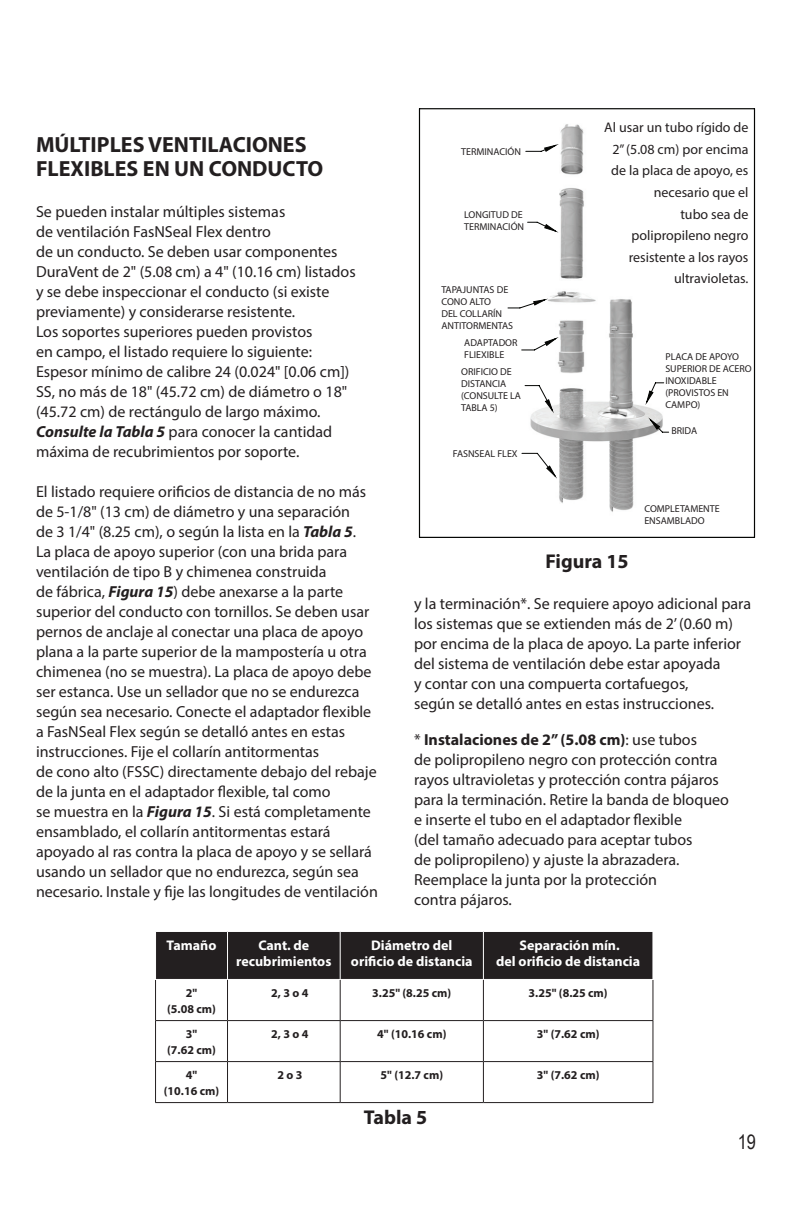
<style>
.page{position:relative;width:792px;height:1224px;background:#fff}
.page>*{position:absolute;margin:0;border:0;box-sizing:border-box;transform-origin:0 0}
.t1{font:700 22px/24px "Myriad Pro";color:#231f20}
.t2{font:700 20px "Myriad Pro";color:#231f20}
.t3{font:20px "Arial Narrow";color:#231f20}
.t4{font:16px/20px "Myriad Pro";color:#231f20}
.t5{font:14px/21.6px "Myriad Pro";color:#231f20;text-align:right}
.t6{font:700 14px/16px "Myriad Pro";color:#fff;text-align:center}
.t7{font:700 12px/16px "Myriad Pro";color:#231f20;text-align:center}
.t8{font:10px/12px "Myriad Pro";color:#231f20}
.s1{font-weight:700;font-style:italic}
.s2{font-weight:700}
</style>
<div class="page">
<img style="left:515px;top:109px;width:151px;height:403px">
<div style="left:156px;top:932px;width:496px;height:47px;background:#231f20"></div>
<hr style="left:227px;top:980px;width:1px;height:40px;background:#231f20">
<hr style="left:340px;top:980px;width:1px;height:40px;background:#231f20">
<hr style="left:483px;top:980px;width:1px;height:40px;background:#231f20">
<hr style="left:227px;top:1021px;width:1px;height:40px;background:#231f20">
<hr style="left:340px;top:1021px;width:1px;height:40px;background:#231f20">
<hr style="left:483px;top:1021px;width:1px;height:40px;background:#231f20">
<hr style="left:227px;top:1062px;width:1px;height:40px;background:#231f20">
<hr style="left:340px;top:1062px;width:1px;height:40px;background:#231f20">
<hr style="left:483px;top:1062px;width:1px;height:40px;background:#231f20">
<hr style="left:155px;top:980px;width:1px;height:40px;background:#231f20">
<hr style="left:653px;top:980px;width:1px;height:40px;background:#231f20">
<hr style="left:155px;top:1020px;width:73px;height:1px;background:#231f20">
<hr style="left:155px;top:1021px;width:1px;height:40px;background:#231f20">
<hr style="left:228px;top:1020px;width:112px;height:1px;background:#231f20">
<hr style="left:340px;top:1020px;width:143px;height:1px;background:#231f20">
<hr style="left:483px;top:1020px;width:170px;height:1px;background:#231f20">
<hr style="left:653px;top:1021px;width:1px;height:40px;background:#231f20">
<hr style="left:155px;top:1061px;width:73px;height:1px;background:#231f20">
<hr style="left:155px;top:1062px;width:1px;height:40px;background:#231f20">
<hr style="left:228px;top:1061px;width:112px;height:1px;background:#231f20">
<hr style="left:340px;top:1061px;width:143px;height:1px;background:#231f20">
<hr style="left:483px;top:1061px;width:170px;height:1px;background:#231f20">
<hr style="left:653px;top:1062px;width:1px;height:40px;background:#231f20">
<hr style="left:155px;top:1102px;width:73px;height:1px;background:#231f20">
<hr style="left:228px;top:1102px;width:112px;height:1px;background:#231f20">
<hr style="left:340px;top:1102px;width:143px;height:1px;background:#231f20">
<hr style="left:483px;top:1102px;width:170px;height:1px;background:#231f20">
<hr style="left:227px;top:932px;width:1px;height:47px;background:#fff">
<hr style="left:340px;top:932px;width:1px;height:47px;background:#fff">
<hr style="left:483px;top:932px;width:1px;height:47px;background:#fff">
<svg style="left:507px;top:145px;width:162px;height:332px"></svg>
<hr style="left:754px;top:109px;width:1px;height:428px;background:#040503">
<hr style="left:419px;top:537px;width:336px;height:1px;background:#040503">
<hr style="left:419px;top:109px;width:1px;height:428px;background:#040503">
<hr style="left:419px;top:108px;width:336px;height:1px;background:#040503">
<svg style="left:534px;top:145px;width:126px;height:331px"></svg>
<h1 class="t1" style="left:36px;top:131px;width:289px">MÚLTIPLES VENTILACIONES<br>FLEXIBLES EN UN CONDUCTO</h1>
<p class="t4" style="left:36px;top:201px;width:321px">Se pueden instalar múltiples sistemas<br>de ventilación FasNSeal Flex dentro<br>de un conducto. Se deben usar componentes DuraVent de 2" (5.08 cm) a 4" (10.16 cm) listados y se debe inspeccionar el conducto (si existe previamente) y considerarse resistente.<br>Los soportes superiores pueden provistos<br>en campo, el listado requiere lo siguiente:<br>Espesor mínimo de calibre 24 (0.024" [0.06 cm])<br>SS, no más de 18" (45.72 cm) de diámetro o 18" (45.72 cm) de rectángulo de largo máximo.<br><span class="s1">Consulte la Tabla 5</span> para conocer la cantidad máxima de recubrimientos por soporte.</p>
<p class="t4" style="left:36px;top:481px;width:343px">El listado requiere orificios de distancia de no más de 5-1/8" (13 cm) de diámetro y una separación<br>de 3 1/4" (8.25 cm), o según la lista en la <span class="s1">Tabla 5</span>.<br>La placa de apoyo superior (con una brida para ventilación de tipo B y chimenea construida<br>de fábrica, <span class="s1">Figura 15</span>) debe anexarse a la parte superior del conducto con tornillos. Se deben usar pernos de anclaje al conectar una placa de apoyo plana a la parte superior de la mampostería u otra chimenea (no se muestra). La placa de apoyo debe ser estanca. Use un sellador que no se endurezca según sea necesario. Conecte el adaptador flexible a FasNSeal Flex según se detalló antes en estas instrucciones. Fije el collarín antitormentas<br>de cono alto (FSSC) directamente debajo del rebaje de la junta en el adaptador flexible, tal como<br>se muestra en la <span class="s1">Figura 15</span>. Si está completamente ensamblado, el collarín antitormentas estará apoyado al ras contra la placa de apoyo y se sellará usando un sellador que no endurezca, según sea necesario. Instale y fije las longitudes de ventilación</p>
<p class="t8" style="left:461px;top:145px;width:61px">TERMINACIÓN</p>
<p class="t8" style="left:464px;top:208px;width:61px">LONGITUD DE<br>TERMINACIÓN</p>
<p class="t8" style="left:441px;top:284px;width:73px">TAPAJUNTAS DE<br>CONO ALTO<br>DEL COLLARÍN<br>ANTITORMENTAS</p>
<p class="t8" style="left:464px;top:336px;width:55px">ADAPTADOR<br>FLIEXIBLE</p>
<p class="t8" style="left:461px;top:366px;width:61px">ORIFICIO DE<br>DISTANCIA (CONSULTE LA<br>TABLA 5)</p>
<p class="t8" style="left:453px;top:447px;width:66px">FASNSEAL FLEX</p>
<p class="t5" style="left:604px;top:116px;width:146px">Al usar un tubo rígido de<br>2” (5.08 cm) por encima de la placa de apoyo, es necesario que el<br>tubo sea de polipropileno negro resistente a los rayos ultravioletas.</p>
<p class="t8" style="left:665px;top:350px;width:88px">PLACA DE APOYO<br>SUPERIOR DE ACERO<br>INOXIDABLE (PROVISTOS EN<br>CAMPO)</p>
<p class="t8" style="left:671px;top:425px;width:27px">BRIDA</p>
<p class="t2" style="left:545px;top:548px;width:85px">Figura 15</p>
<p class="t8" style="left:644px;top:502px;width:77px">COMPLETAMENTE<br>ENSAMBLADO</p>
<p class="t4" style="left:414px;top:593px;width:339px">y la terminación*. Se requiere apoyo adicional para los sistemas que se extienden más de 2’ (0.60 m) por encima de la placa de apoyo. La parte inferior del sistema de ventilación debe estar apoyada<br>y contar con una compuerta cortafuegos,<br>según se detalló antes en estas instrucciones.</p>
<p class="t4" style="left:414px;top:729px;width:317px">* <span class="s2">Instalaciones de 2” (5.08 cm)</span>: use tubos<br>de polipropileno negro con protección contra rayos ultravioletas y protección contra pájaros para la terminación. Retire la banda de bloqueo e inserte el tubo en el adaptador flexible<br>(del tamaño adecuado para aceptar tubos<br>de polipropileno) y ajuste la abrazadera.<br>Reemplace la junta por la protección<br>contra pájaros.</p>
<p class="t6" style="left:167px;top:937px;width:51px">Tamaño</p>
<p class="t6" style="left:236px;top:937px;width:97px">Cant. de recubrimientos</p>
<p class="t6" style="left:351px;top:937px;width:123px">Diámetro del orificio de distancia</p>
<p class="t6" style="left:496px;top:937px;width:146px">Separación mín.<br>del orificio de distancia</p>
<p class="t7" style="left:167px;top:984px;width:50px">2"<br>(5.08 cm)</p>
<p class="t7" style="left:271px;top:984px;width:39px">2, 3 o 4</p>
<p class="t7" style="left:372px;top:984px;width:81px">3.25" (8.25 cm)</p>
<p class="t7" style="left:529px;top:984px;width:81px">3.25" (8.25 cm)</p>
<p class="t7" style="left:167px;top:1025px;width:50px">3"<br>(7.62 cm)</p>
<p class="t7" style="left:271px;top:1025px;width:39px">2, 3 o 4</p>
<p class="t7" style="left:377px;top:1025px;width:71px">4" (10.16 cm)</p>
<p class="t7" style="left:537px;top:1025px;width:64px">3" (7.62 cm)</p>
<p class="t7" style="left:164px;top:1066px;width:57px">4"<br>(10.16 cm)</p>
<p class="t7" style="left:277px;top:1066px;width:27px">2 o 3</p>
<p class="t7" style="left:380px;top:1066px;width:64px">5" (12.7 cm)</p>
<p class="t7" style="left:537px;top:1066px;width:64px">3" (7.62 cm)</p>
<p class="t2" style="left:364px;top:1104px;width:65px">Tabla 5</p>
<p class="t3" style="left:738px;top:1127px;width:20px">19</p>
</div>
